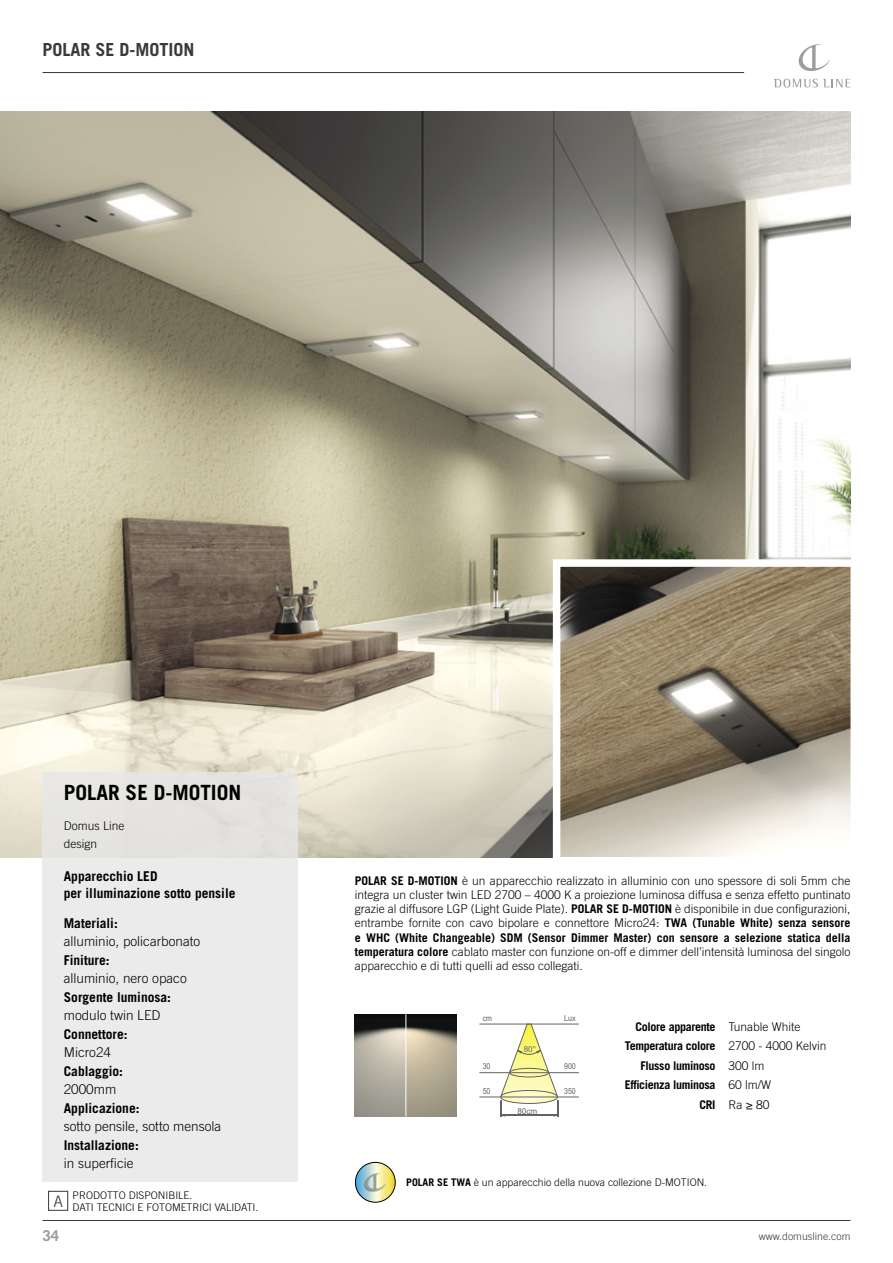
<style>
.page{position:relative;width:893px;height:1263px;background:#fff}
.page>*{position:absolute;margin:0;border:0;box-sizing:border-box;transform-origin:0 0}
.t1{font:700 21px "Trade Gothic LT Pro";color:#000}
.t2{font:700 18px "Trade Gothic LT Pro";color:#393939}
.t3{font:300 15.75px "Trade Gothic LT Pro";color:#393939}
.t4{font:700 15px "Trade Gothic LT Pro";color:#9d9d9d}
.t5{font:700 13.5px/16.5px "Trade Gothic LT Pro";color:#000}
.t6{font:300 13.5px "Trade Gothic LT Pro";color:#000}
.t7{font:300 12px/14.2px "Trade Gothic LT Pro";color:#000}
.t8{font:700 12px/19.5px "Trade Gothic LT Pro";letter-spacing:-.025em;color:#000;text-align:right}
.t9{font:300 10.5px/12px "Trade Gothic LT Pro";color:#000}
.t10{font:300 10.5px "Trade Gothic LT Pro";color:#393939}
.t11{font:8.25px "Arial";color:#636363;scale:.86 1}
.t12{font:8.25px "Arial";color:#636363}
.s1{font-weight:700}
</style>
<div class="page">
<hr style="left:43px;top:1220px;width:807px;height:1px;background:#393939">
<hr style="left:43px;top:72px;width:701px;height:1px;background:#393939">
<svg style="left:798px;top:44px;width:32px;height:27px"></svg>
<svg style="left:774px;top:79px;width:77px;height:8px"></svg>
<img style="left:0;top:111px;width:850px;height:746px">
<img style="left:355px;top:1014px;width:102px;height:102px">
<svg style="left:479px;top:1024px;width:100px;height:92px"></svg>
<svg style="left:549px;top:556px;width:302px;height:302px;background:#9f9581"></svg>
<div style="left:43px;top:772px;width:255px;height:410px;background:#e7e7e7"></div>
<hr style="left:405px;top:1014px;width:1px;height:102px;background:#fff">
<div style="left:48px;top:1191px;width:20px;height:19px;border:1px solid #393939"></div>
<svg style="left:355px;top:1162px;width:40px;height:40px"></svg>
<div style="left:355px;top:1162px;width:40px;height:40px;border:1px solid #000;border-radius:50%"></div>
<img style="left:363px;top:1172px;width:24px;height:21px">
<svg style="left:364px;top:1173px;width:21px;height:19px"></svg>
<h2 class="t2" style="left:43px;top:38px;width:154px">POLAR SE D-MOTION</h2>
<h1 class="t1" style="left:64px;top:780px;width:179px">POLAR SE D-MOTION</h1>
<p class="t7" style="left:64px;top:817px;width:62px;line-height:18px">Domus Line design</p>
<p class="t5" style="left:64px;top:868px;width:173px">Apparecchio LED<br>per illuminazione sotto pensile</p>
<p class="t5" style="left:64px;top:915px;width:56px">Materiali:</p>
<p class="t6" style="left:64px;top:934px;width:138px">alluminio, policarbonato</p>
<p class="t5" style="left:64px;top:952px;width:47px">Finiture:</p>
<p class="t6" style="left:64px;top:970px;width:125px">alluminio, nero opaco</p>
<p class="t5" style="left:64px;top:988px;width:109px">Sorgente luminosa:</p>
<p class="t6" style="left:64px;top:1007px;width:98px">modulo twin LED</p>
<p class="t5" style="left:64px;top:1025px;width:65px">Connettore:</p>
<p class="t6" style="left:64px;top:1044px;width:49px">Micro24</p>
<p class="t5" style="left:64px;top:1062px;width:61px">Cablaggio:</p>
<p class="t6" style="left:64px;top:1081px;width:54px">2000mm</p>
<p class="t5" style="left:64px;top:1099px;width:77px">Applicazione:</p>
<p class="t6" style="left:64px;top:1118px;width:159px">sotto pensile, sotto mensola</p>
<p class="t5" style="left:64px;top:1136px;width:77px">Installazione:</p>
<p class="t6" style="left:64px;top:1155px;width:71px">in superficie</p>
<h3 class="t3" style="left:53px;top:1191px;width:11px">A</h3>
<p class="t9" style="left:73px;top:1189px;width:187px">PRODOTTO DISPONIBILE.<br>DATI TECNICI E FOTOMETRICI VALIDATI.</p>
<p class="t7" style="left:355px;top:873px;width:497px;text-align:justify"><span class="s1">POLAR SE D-MOTION</span> è un apparecchio realizzato in alluminio con uno spessore di soli 5mm che integra un cluster twin LED 2700 – 4000 K a proiezione luminosa diffusa e senza effetto puntinato grazie al diffusore LGP (Light Guide Plate). <span class="s1">POLAR SE D-MOTION</span> è disponibile in due configurazioni, entrambe fornite con cavo bipolare e connettore Micro24: <span class="s1">TWA (Tunable White) senza sensore e WHC (White Changeable) SDM (Sensor Dimmer Master) con sensore a selezione statica della temperatura colore</span> cablato master con funzione on-off e dimmer dell’intensità luminosa del singolo apparecchio e di tutti quelli ad esso collegati.</p>
<p class="t11" style="left:483px;top:1013px;width:12px">cm</p>
<p class="t11" style="left:564px;top:1013px;width:15px">Lux</p>
<p class="t12" style="left:524px;top:1044px;width:14px">80°</p>
<p class="t11" style="left:483px;top:1061px;width:11px">30</p>
<p class="t11" style="left:564px;top:1061px;width:15px">900</p>
<p class="t11" style="left:483px;top:1086px;width:11px">50</p>
<p class="t11" style="left:564px;top:1086px;width:15px">350</p>
<p class="t12" style="left:517px;top:1106px;width:22px">80cm</p>
<p class="t8" style="left:625px;top:1016px;width:92px">Colore apparente<br>Temperatura colore<br>Flusso luminoso<br>Efficienza luminosa<br>CRI</p>
<p class="t7" style="left:728px;top:1016px;width:100px;line-height:19.5px">Tunable White<br>2700 - 4000 Kelvin<br>300 lm<br>60 lm/W<br>Ra ≥ 80</p>
<p class="t9" style="left:406px;top:1176px;width:302px"><span class="s1">POLAR SE TWA</span> è un apparecchio della nuova collezione D-MOTION.</p>
<p class="t4" style="left:43px;top:1226px;width:18px">34</p>
<p class="t10" style="left:759px;top:1230px;width:93px">www.domusline.com</p>
</div>
